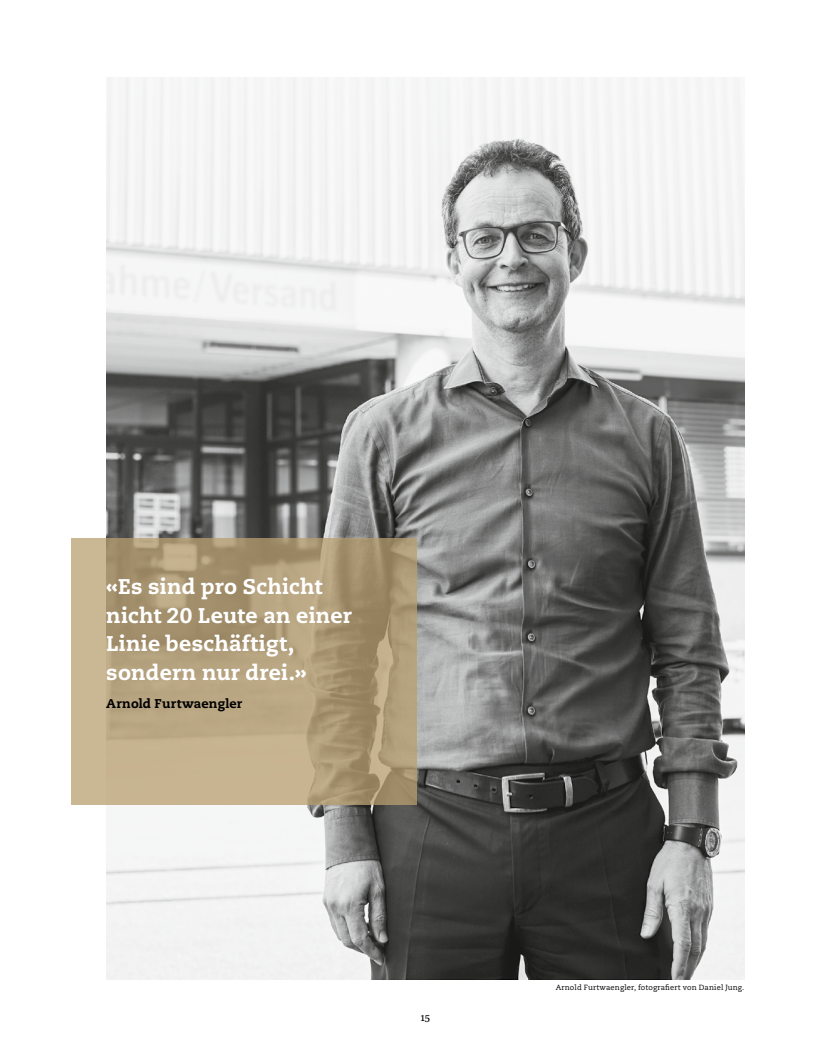
<style>
.page{position:relative;width:815px;height:1063px;background:#fff}
.page>*{position:absolute;margin:0;border:0;box-sizing:border-box;transform-origin:0 0}
.t1{font:800 21.25px/28.8px "Caecilia";letter-spacing:.01em;color:#fff}
.t2{font:800 12.75px "Caecilia";letter-spacing:.01em;color:#000}
.t3{font:11.25px "Karmina Basic";color:#000}
.t4{font:7.5px "Caecilia";letter-spacing:.02em;color:#000}
</style>
<div class="page">
<img style="left:106px;top:78px;width:638px;height:902px">
<svg style="left:71px;top:538px;width:345px;height:267px"></svg>
<p class="t1" style="left:106px;top:572px;width:247px">«Es sind pro Schicht nicht 20 Leute an einer<br>Linie beschäftigt, sondern nur drei.»</p>
<p class="t2" style="left:106px;top:695px;width:137px">Arnold Furtwaengler</p>
<p class="t3" style="left:420px;top:1011px;width:11px">15</p>
<p class="t4" style="left:556px;top:983px;width:190px">Arnold Furtwaengler, fotografiert von Daniel Jung.</p>
</div>
